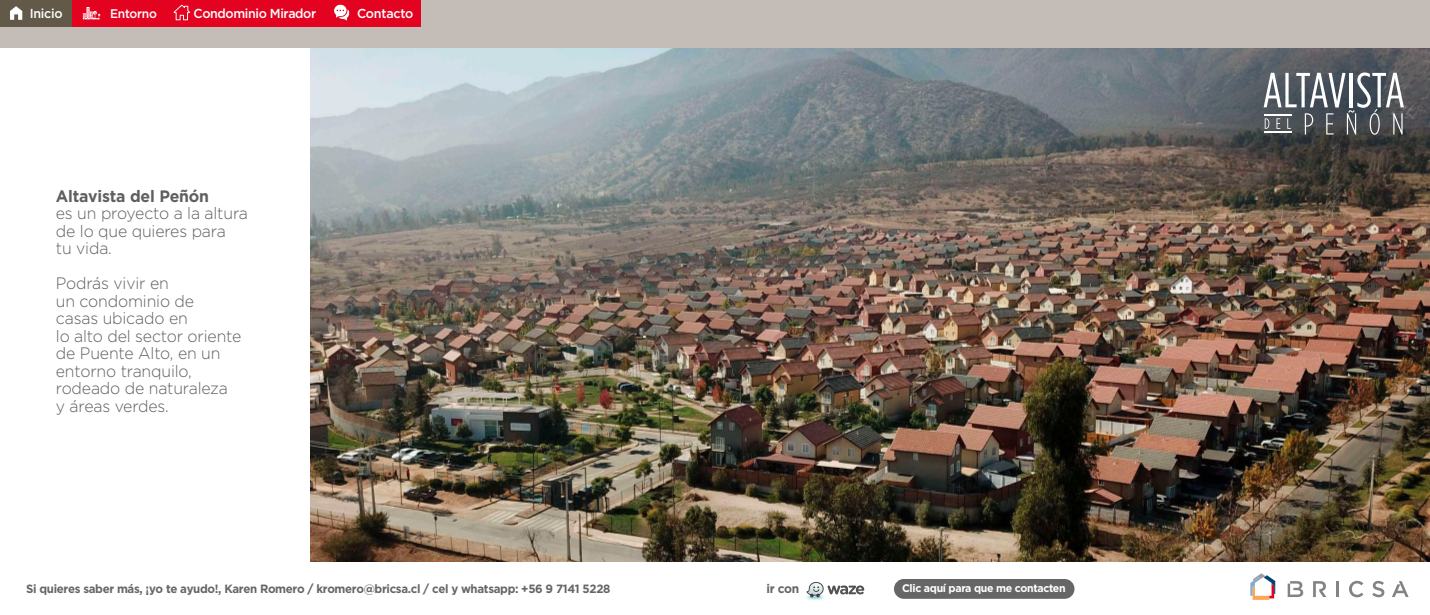
<style>
.page{position:relative;width:1430px;height:615px;background:#fff}
.page>*{position:absolute;margin:0;border:0;box-sizing:border-box;transform-origin:0 0}
.t1{font:300 16.5px/17.5px "Gotham";letter-spacing:-.01em;color:#5f5f5f;scale:.96 1}
.t2{font:700 16.5px "Gotham";letter-spacing:-.01em;color:#5f5f5f;scale:.96 1}
.t3{font:500 13px "Gotham";letter-spacing:-.03em;color:#fff;scale:.96 1}
.t4{font:500 12.5px "Gotham";letter-spacing:-.02em;color:#fff;scale:.96 1}
.t5{font:700 12.5px "Gotham";color:#666;scale:.96 1}
.t6{font:700 12px "Gotham";letter-spacing:-.03em;color:#666;scale:.96 1}
.t7{font:700 11px "Gotham";letter-spacing:-.03em;color:#fff;scale:.96 1}
</style>
<div class="page">
<img style="left:311px;top:48px;width:1119px;height:514px">
<img style="left:1051px;top:48px;width:379px;height:149px">
<div style="left:0;top:0;width:1430px;height:48px;background:#c4bdb7"></div>
<svg style="left:1264px;top:72px;width:140px;height:63px"></svg>
<div style="left:72px;top:0;width:90px;height:27px;background:#e30321"></div>
<div style="left:0;top:0;width:72px;height:27px;background:#635949"></div>
<div style="left:162px;top:0;width:165px;height:27px;background:#e30321"></div>
<div style="left:326px;top:0;width:95px;height:27px;background:#e30321"></div>
<svg style="left:10px;top:6px;width:12px;height:14px"></svg>
<svg style="left:334px;top:4px;width:16px;height:17px"></svg>
<svg style="left:83px;top:7px;width:17px;height:12px"></svg>
<svg style="left:174px;top:5px;width:16px;height:15px"></svg>
<div style="left:894px;top:579px;width:181px;height:20px;background:#666;border-radius:10px"></div>
<svg style="left:1250px;top:573px;width:25px;height:27px"></svg>
<hr style="left:1336px;top:581px;width:3px;height:16px;background:#838383">
<svg style="left:1349px;top:581px;width:14px;height:16px"></svg>
<svg style="left:1372px;top:581px;width:12px;height:16px"></svg>
<svg style="left:1288px;top:581px;width:15px;height:16px"></svg>
<svg style="left:1392px;top:581px;width:17px;height:16px"></svg>
<svg style="left:1313px;top:581px;width:13px;height:16px"></svg>
<img style="left:806px;top:592px;width:18px;height:8px">
<svg style="left:807px;top:582px;width:57px;height:16px"></svg>
<p class="t3" style="left:30px;top:5px;width:36px">Inicio</p>
<p class="t4" style="left:110px;top:5px;width:50px">Entorno</p>
<p class="t3" style="left:193px;top:5px;width:129px">Condominio Mirador</p>
<p class="t3" style="left:357px;top:5px;width:60px">Contacto</p>
<p class="t2" style="left:56px;top:185px;width:161px">Altavista del Peñón</p>
<p class="t1" style="left:56px;top:204px;width:202px">es un proyecto a la altura de lo que quieres para<br>tu vida.</p>
<p class="t1" style="left:56px;top:274px;width:195px">Podrás vivir en<br>un condominio de<br>casas ubicado en<br>lo alto del sector oriente de Puente Alto, en un entorno tranquilo, rodeado de naturaleza y áreas verdes.</p>
<p class="t6" style="left:26px;top:580px;width:610px">Si quieres saber más, ¡yo te ayudo!, Karen Romero / kromero@bricsa.cl / cel y whatsapp: +56 9 7141 5228</p>
<p class="t5" style="left:767px;top:580px;width:36px">ir con</p>
<p class="t7" style="left:902px;top:581px;width:172px">Clic aquí para que me contacten</p>
</div>
